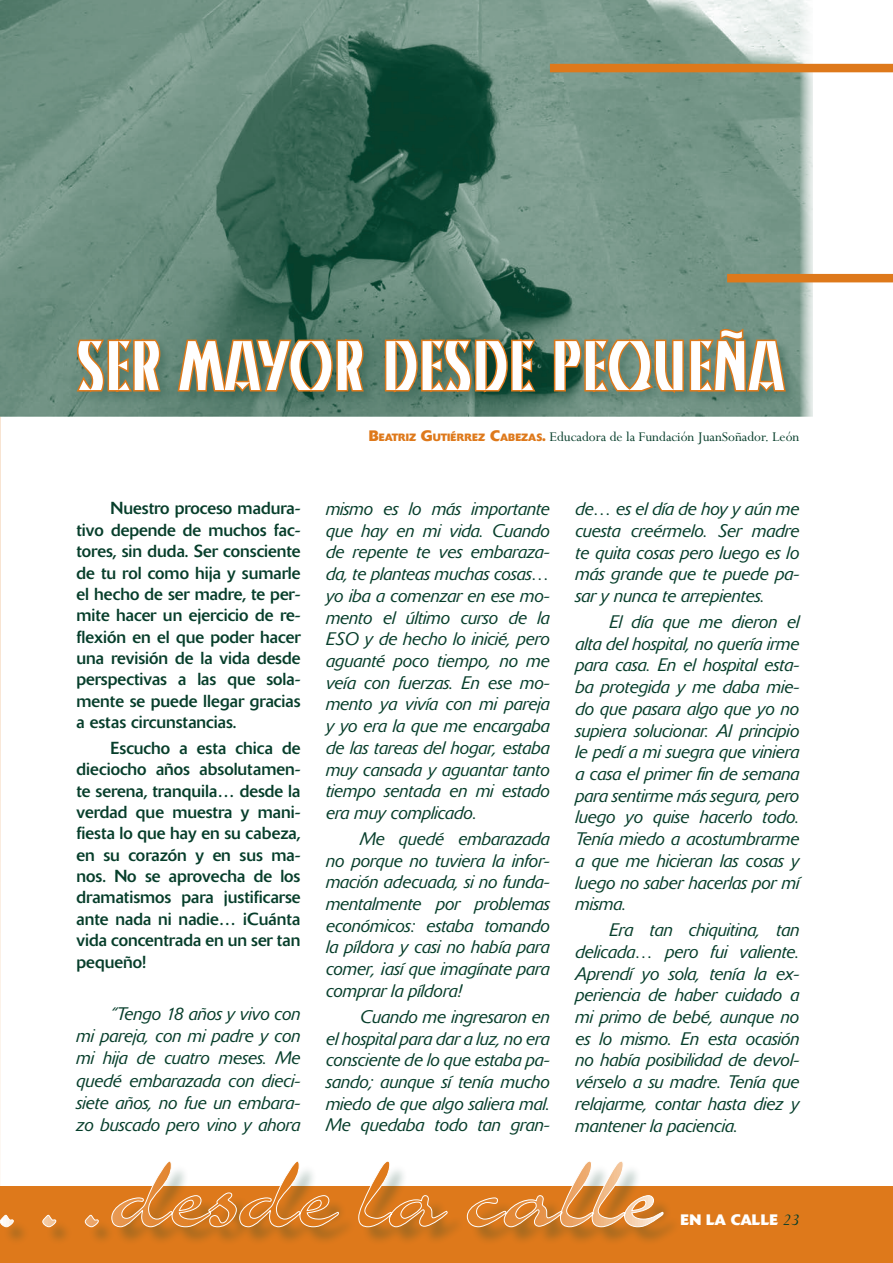
<style>
.page{position:relative;width:893px;height:1263px;background:#fff}
.page>*{position:absolute;margin:0;border:0;box-sizing:border-box;transform-origin:0 0}
.t1{font:69.6px "Kino";color:#fff}
.t2{font:italic 300 18px/21.8px "Delta";color:#073e2b;text-align:justify}
.t3{font:italic 18px "Perpetua";color:#073e2b}
.t4{font:17.25px/21.3px "Delta";color:#073e2b;text-align:justify}
.t5{font:15px "Perpetua";color:#073e2b}
.t6{font:700 15px "Delta";color:#fff}
.s1{font-family:"Delta";font-weight:700;color:#de791b}
.s2{font-family:"Delta";font-weight:700;font-size:10.5px;color:#de791b}
</style>
<div class="page">
<svg style="left:0;top:416px;width:1px;height:744px"></svg>
<div style="left:0;top:1186px;width:893px;height:77px;background:#de791b"></div>
<img style="left:0;top:0;width:812px;height:416px">
<div style="left:75px;top:327px;width:724px;height:79px;background:#073e2b;opacity:.25"></div>
<svg style="left:74px;top:336px;width:89px;height:58px;background:#8c8054"></svg>
<svg style="left:176px;top:336px;width:190px;height:58px;background:#797348"></svg>
<svg style="left:383px;top:336px;width:155px;height:59px;background:#706a3e"></svg>
<svg style="left:552px;top:325px;width:236px;height:72px;background:#87835d"></svg>
<div style="left:550px;top:64px;width:343px;height:8px;background:#de791b"></div>
<div style="left:727px;top:274px;width:166px;height:8px;background:#de791b"></div>
<div style="left:3px;top:1164px;width:679px;height:81px;background:#073e2b;opacity:.25"></div>
<svg style="left:0;top:1161px;width:664px;height:66px"></svg>
<h1 class="t1" style="left:77px;top:326px;width:709px">SER MAYOR DESDE PEQUEÑA</h1>
<p class="t4" style="left:77px;top:498px;width:225px;text-indent:34px">Nuestro proceso madura&shy;tivo depende de muchos fac&shy;tores, sin duda. Ser consciente de tu rol como hija y sumarle el hecho de ser madre, te per&shy;mite hacer un ejercicio de re&shy;flexión en el que poder hacer una revisión de la vida desde perspectivas a las que sola&shy;mente se puede llegar gracias a estas circunstancias.</p>
<p class="t4" style="left:77px;top:737px;width:225px;text-indent:34px">Escucho a esta chica de dieciocho años absolutamen&shy;te serena, tranquila… desde la verdad que muestra y mani&shy;fiesta lo que hay en su cabeza, en su corazón y en sus ma&shy;nos. No se aprovecha de los dramatismos para justificarse ante nada ni nadie… ¡Cuánta vida concentrada en un ser tan pequeño!</p>
<p class="t2" style="left:77px;top:1003px;width:226px;line-height:22.4px;text-indent:34px">“Tengo 18 años y vivo con mi pareja, con mi padre y con mi hija de cuatro meses. Me quedé embarazada con dieci&shy;siete años, no fue un embara&shy;zo buscado pero vino y ahora</p>
<p class="t5" style="left:369px;top:429px;width:432px"><span class="s1">B</span><span class="s2">EATRIZ</span> <span class="s1">G</span><span class="s2">UTIÉRREZ</span> <span class="s1">C</span><span class="s2">ABEZAS</span><span class="s1">.</span> Educadora de la Fundación JuanSoñador. León</p>
<p class="t2" style="left:326px;top:498px;width:225px">mismo es lo más importante que hay en mi vida. Cuando de repente te ves embaraza&shy;da, te planteas muchas cosas… yo iba a comenzar en ese mo&shy;mento el último curso de la ESO y de hecho lo inicié, pero aguanté poco tiempo, no me veía con fuerzas. En ese mo&shy;mento ya vivía con mi pareja y yo era la que me encargaba de las tareas del hogar, estaba muy cansada y aguantar tanto tiempo sentada en mi estado era muy complicado.</p>
<p class="t2" style="left:326px;top:828px;width:226px;text-indent:34px">Me quedé embarazada no porque no tuviera la infor&shy;mación adecuada, si no funda&shy;mentalmente por problemas económicos: estaba tomando la píldora y casi no había para comer, ¡así que imagínate para comprar la píldora!</p>
<p class="t2" style="left:326px;top:1006px;width:226px;text-indent:34px">Cuando me ingresaron en el hospital para dar a luz, no era consciente de lo que estaba pa&shy;sando; aunque sí tenía mucho miedo de que algo saliera mal.<br>Me quedaba todo tan gran-</p>
<p class="t2" style="left:575px;top:498px;width:225px">de… es el día de hoy y aún me cuesta creérmelo. Ser madre te quita cosas pero luego es lo más grande que te puede pa&shy;sar y nunca te arrepientes.</p>
<p class="t2" style="left:575px;top:611px;width:225px;text-indent:34px">El día que me dieron el alta del hospital, no quería irme para casa. En el hospital esta&shy;ba protegida y me daba mie&shy;do que pasara algo que yo no supiera solucionar. Al principio le pedí a mi suegra que viniera a casa el primer fin de semana para sentirme más segura, pero luego yo quise hacerlo todo.<br>Tenía miedo a acostumbrarme a que me hicieran las cosas y luego no saber hacerlas por mí misma.</p>
<p class="t2" style="left:575px;top:919px;width:225px;text-indent:34px">Era tan chiquitina, tan delicada… pero fui valiente.<br>Aprendí yo sola, tenía la ex&shy;periencia de haber cuidado a mi primo de bebé, aunque no es lo mismo. En esta ocasión no había posibilidad de devol&shy;vérselo a su madre. Tenía que relajarme, contar hasta diez y mantener la paciencia.</p>
<p class="t6" style="left:680px;top:1210px;width:61px">EN LA CALLE</p>
<p class="t3" style="left:783px;top:1211px;width:18px">23</p>
</div>
